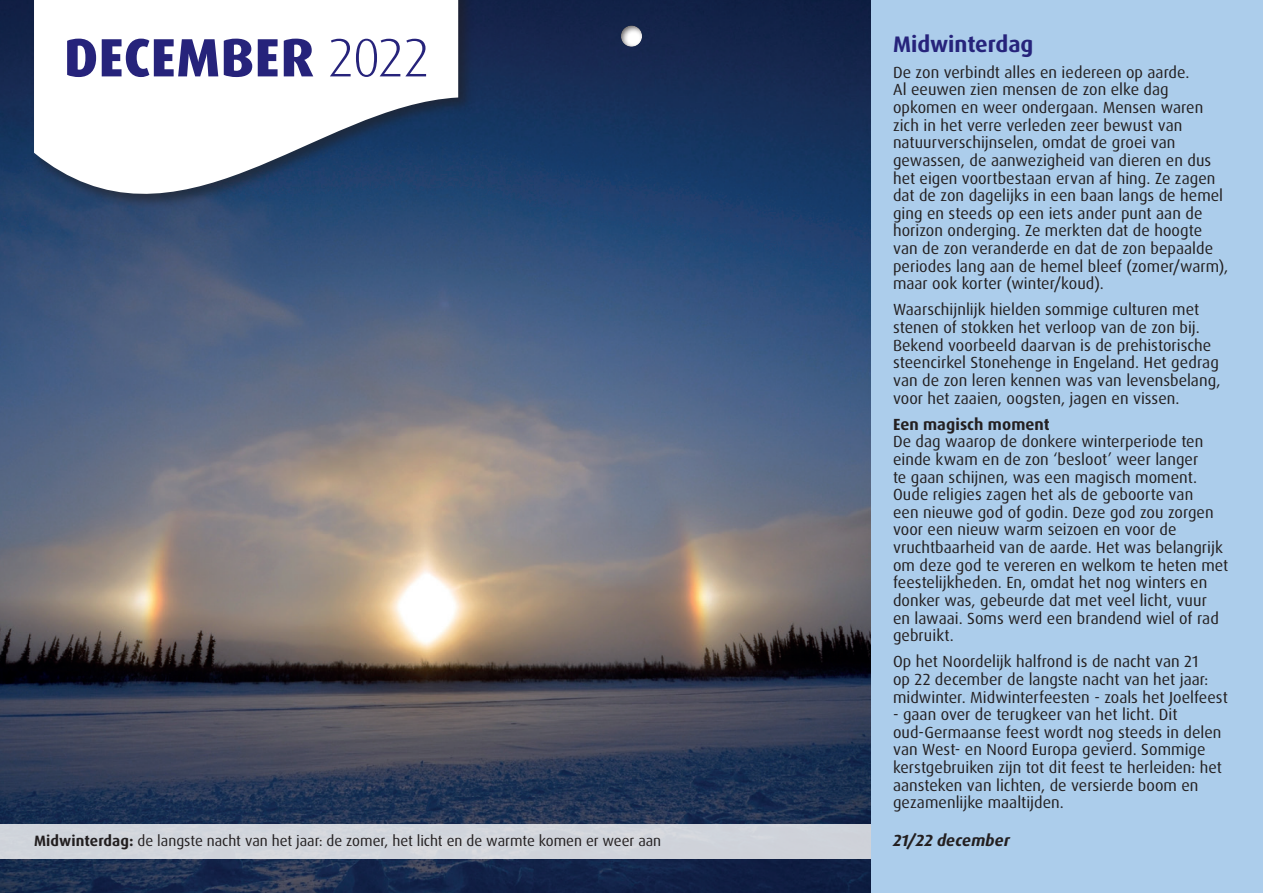
<style>
.page{position:relative;width:1263px;height:893px;background:#fff}
.page>*{position:absolute;margin:0;border:0;box-sizing:border-box;transform-origin:0 0}
.t1{font:800 54px "Dax Pro";letter-spacing:.01em;color:#26237b}
.t2{font:700 22.5px "Dax Pro";color:#26237b}
.t3{font:16.2px/17.5px "Dax Pro";color:#231f20}
.t4{font:700 16.2px "Dax Pro";letter-spacing:.005em;color:#231f20}
.t5{font:italic 700 16.2px "Dax Pro";letter-spacing:.005em;color:#231f20}
.t6{font:15px "Dax Pro";letter-spacing:-.005em;color:#231f20}
.s1{font-weight:300}
.s2{font-weight:700}
</style>
<div class="page">
<img style="left:0;top:0;width:872px;height:893px">
<div style="left:0;top:825px;width:1263px;height:34px;background:#d0d4dc"></div>
<div style="left:872px;top:0;width:391px;height:893px;background:#accdeb"></div>
<div style="left:31px;top:0;width:443px;height:210px;background:#231f20;opacity:.55"></div>
<svg style="left:34px;top:0;width:424px;height:268px"></svg>
<div style="left:621px;top:24px;width:23px;height:24px;background:#231f20;opacity:.75"></div>
<h1 class="t1" style="left:64px;top:23px;width:367px">DECEMBER <span class="s1">2022</span></h1>
<p class="t6" style="left:34px;top:831px;width:629px"><span class="s2">Midwinterdag:</span> de langste nacht van het jaar: de zomer, het licht en de warmte komen er weer aan</p>
<h2 class="t2" style="left:893px;top:29px;width:142px">Midwinterdag</h2>
<p class="t3" style="left:893px;top:63px;width:337px">De zon verbindt alles en iedereen op aarde.<br>Al eeuwen zien mensen de zon elke dag opkomen en weer ondergaan. Mensen waren zich in het verre verleden zeer bewust van natuurverschijnselen, omdat de groei van gewassen, de aanwezigheid van dieren en dus het eigen voortbestaan ervan af hing. Ze zagen dat de zon dagelijks in een baan langs de hemel ging en steeds op een iets ander punt aan de horizon onderging. Ze merkten dat de hoogte van de zon veranderde en dat de zon bepaalde periodes lang aan de hemel bleef (zomer/warm), maar ook korter (winter/koud).</p>
<p class="t3" style="left:893px;top:301px;width:329px">Waarschijnlijk hielden sommige culturen met stenen of stokken het verloop van de zon bij.<br>Bekend voorbeeld daarvan is de prehistorische steencirkel Stonehenge in Engeland. Het gedrag van de zon leren kennen was van levensbelang, voor het zaaien, oogsten, jagen en vissen.</p>
<p class="t4" style="left:893px;top:414px;width:158px">Een magisch moment</p>
<p class="t3" style="left:893px;top:433px;width:337px">De dag waarop de donkere winterperiode ten einde kwam en de zon ‘besloot’ weer langer<br>te gaan schijnen, was een magisch moment.<br>Oude religies zagen het als de geboorte van<br>een nieuwe god of godin. Deze god zou zorgen voor een nieuw warm seizoen en voor de vruchtbaarheid van de aarde. Het was belangrijk om deze god te vereren en welkom te heten met feestelijkheden. En, omdat het nog winters en donker was, gebeurde dat met veel licht, vuur<br>en lawaai. Soms werd een brandend wiel of rad gebruikt.</p>
<p class="t3" style="left:893px;top:653px;width:336px">Op het Noordelijk halfrond is de nacht van 21<br>op 22 december de langste nacht van het jaar: midwinter. Midwinterfeesten - zoals het Joelfeest</p>
<p class="t3" style="left:893px;top:706px;width:331px">- gaan over de terugkeer van het licht. Dit oud-Germaanse feest wordt nog steeds in delen van West- en Noord Europa gevierd. Sommige kerstgebruiken zijn tot dit feest te herleiden: het aansteken van lichten, de versierde boom en gezamenlijke maaltijden.</p>
<p class="t5" style="left:893px;top:830px;width:118px">21/22 december</p>
</div>
